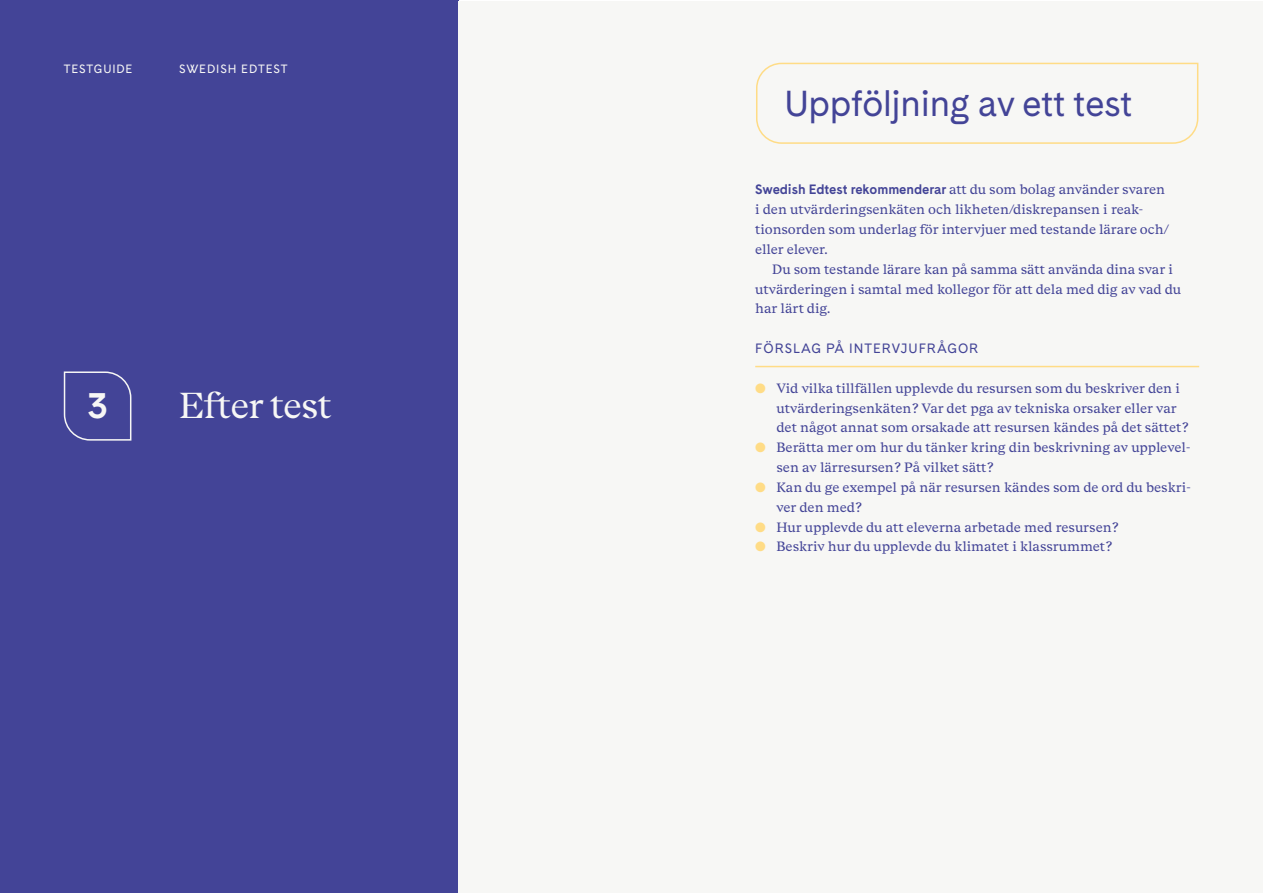
<style>
.page{position:relative;width:1263px;height:893px;background:#fff}
.page>*{position:absolute;margin:0;border:0;box-sizing:border-box;transform-origin:0 0}
.t1{font:36px "Cadiz";letter-spacing:-.015em;color:#434497}
.t2{font:36px "Beirut Display";letter-spacing:-.03em;color:#f7f7f5}
.t3{font:700 36px "Cadiz";color:#f7f7f5}
.Brödtext__första_sty{font:13.5px/19.8px "Beirut Text";letter-spacing:-.005em;color:#434497}
.Brödtext_med_indrag{font:13.5px/19.8px "Beirut Text";letter-spacing:-.005em;color:#434497}
.Frågerubrik{font:13.5px "Cadiz";letter-spacing:.07em;color:#434497}
.t4{font:12px "Cadiz";letter-spacing:.07em;color:#f7f7f5}
.s1{font-family:"Cadiz";font-weight:700}
.s2{color:#ffdc86}
</style>
<div class="page">
<div style="left:0;top:0;width:459px;height:893px;background:#434497"></div>
<div style="left:459px;top:1px;width:804px;height:892px;background:#f7f7f5"></div>
<svg style="left:63px;top:371px;width:69px;height:70px"></svg>
<svg style="left:756px;top:62px;width:443px;height:82px"></svg>
<hr style="left:755px;top:366px;width:444px;height:1px;background:#ffdc86">
<p class="t4" style="left:64px;top:60px;width:70px">TESTGUIDE</p>
<p class="t4" style="left:179px;top:60px;width:110px">SWEDISH EDTEST</p>
<h1 class="t3" style="left:87px;top:378px;width:23px">3</h1>
<h1 class="t2" style="left:179px;top:378px;width:154px">Efter test</h1>
<p class="t1" style="left:784px;top:76px;width:350px">Uppföljning av ett test</p>
<p class="Brödtext__första_sty" style="left:755px;top:179px;width:416px"><span class="s1">Swedish Edtest rekommenderar</span> att du som bolag använder svaren i den utvärderingsenkäten och likheten/diskrepansen i reak&shy;tionsorden som underlag för intervjuer med testande lärare och/ eller elever.</p>
<p class="Brödtext_med_indrag" style="left:755px;top:259px;width:427px;text-indent:17px">Du som testande lärare kan på samma sätt använda dina svar i utvärderingen i samtal med kollegor för att dela med dig av vad du har lärt dig.</p>
<p class="Frågerubrik" style="left:755px;top:338px;width:225px">FÖRSLAG PÅ INTERVJUFRÅGOR</p>
<p class="Brödtext__första_sty" style="left:776px;top:378px;width:414px;text-indent:-21px"><span class="s2">●</span> Vid vilka tillfällen upplevde du resursen som du beskriver den i utvärderingsenkäten? Var det pga av tekniska orsaker eller var det något annat som orsakade att resursen kändes på det sättet?</p>
<p class="Brödtext__första_sty" style="left:776px;top:437px;width:416px;text-indent:-21px"><span class="s2">●</span> Berätta mer om hur du tänker kring din beskrivning av upplevel&shy;sen av lärresursen? På vilket sätt?</p>
<p class="Brödtext__första_sty" style="left:776px;top:477px;width:416px;text-indent:-21px"><span class="s2">●</span> Kan du ge exempel på när resursen kändes som de ord du beskri&shy;ver den med?</p>
<p class="Brödtext__första_sty" style="left:755px;top:517px;width:365px"><span class="s2">●</span> Hur upplevde du att eleverna arbetade med resursen?</p>
<p class="Brödtext__första_sty" style="left:755px;top:536px;width:359px"><span class="s2">●</span> Beskriv hur du upplevde du klimatet i klassrummet?</p>
</div>
